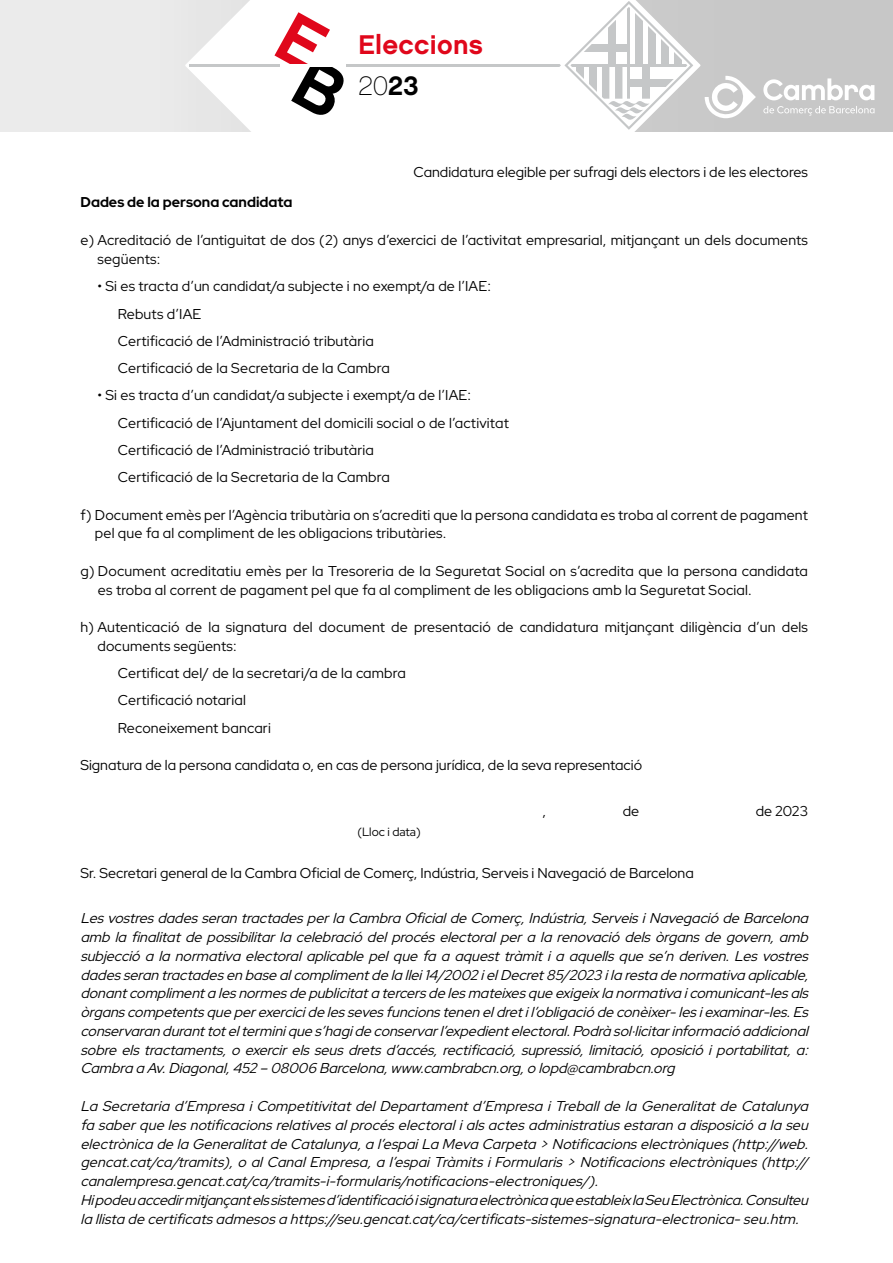
<style>
.page{position:relative;width:893px;height:1263px;background:#fff}
.page>*{position:absolute;margin:0;border:0;box-sizing:border-box;transform-origin:0 0}
.t1{font:27px "Chalet New York Nineteen Eighty";letter-spacing:.01em;color:#e0071b}
.t2{font:27px "Chalet Paris Nineteen Sixty";color:#000}
.t3{font:italic 14.25px/18.8px "Red Hat Display";color:#000;text-align:justify}
.t4{font:14.25px/27.3px "Red Hat Display";letter-spacing:.01em;color:#000}
.t5{font:700 14.25px "Red Hat Display";color:#000}
.t6{font:12px "Red Hat Display";color:#000}
.s1{font-family:"Chalet New York Nineteen Eighty"}
</style>
<div class="page">
<svg style="left:0;top:0;width:893px;height:132px;background:#dadada"></svg>
<svg style="left:185px;top:0;width:129px;height:132px"></svg>
<svg style="left:314px;top:0;width:387px;height:132px"></svg>
<svg style="left:564px;top:1px;width:129px;height:129px"></svg>
<svg style="left:568px;top:4px;width:122px;height:123px"></svg>
<svg style="left:570px;top:7px;width:117px;height:117px"></svg>
<div style="left:608px;top:20px;width:8px;height:44px;background:#c5c7c8"></div>
<div style="left:635px;top:12px;width:8px;height:53px;background:#c5c7c8"></div>
<svg style="left:648px;top:20px;width:8px;height:44px"></svg>
<svg style="left:661px;top:20px;width:8px;height:44px"></svg>
<svg style="left:674px;top:20px;width:8px;height:44px"></svg>
<div style="left:579px;top:44px;width:49px;height:8px;background:#c5c7c8"></div>
<svg style="left:576px;top:66px;width:7px;height:45px"></svg>
<svg style="left:589px;top:66px;width:7px;height:45px"></svg>
<svg style="left:651px;top:79px;width:27px;height:7px"></svg>
<hr style="left:570px;top:64px;width:117px;height:2px;background:#c5c7c8">
<hr style="left:628px;top:7px;width:2px;height:92px;background:#c5c7c8">
<svg style="left:602px;top:66px;width:49px;height:59px"></svg>
<hr style="left:346px;top:64px;width:183px;height:2px;background:#c5c7c8">
<hr style="left:438px;top:64px;width:123px;height:2px;background:#c5c7c8">
<hr style="left:189px;top:64px;width:82px;height:2px;background:#c5c7c8">
<svg style="left:705px;top:76px;width:51px;height:42px"></svg>
<svg style="left:763px;top:78px;width:111px;height:22px"></svg>
<svg style="left:763px;top:106px;width:111px;height:10px"></svg>
<svg style="left:270px;top:12px;width:80px;height:108px"></svg>
<h1 class="t1" style="left:359px;top:28px;width:126px">Eleccions</h1>
<h1 class="t2" style="left:359px;top:70px;width:62px">20<span class="s1">23</span></h1>
<p class="t5" style="left:80px;top:192px;width:213px">Dades de la persona candidata</p>
<p class="t4" style="left:414px;top:158px;width:396px">Candidatura elegible per sufragi dels electors i de les electores</p>
<p class="t4" style="left:98px;top:231px;width:712px;line-height:18.8px;text-indent:-17px">e) Acreditació de l’antiguitat de dos (2) anys d’exercici de l’activitat empresarial, mitjançant un dels documents següents:</p>
<p class="t4" style="left:118px;top:272px;width:375px;text-indent:-20px">• Si es tracta d’un candidat/a subjecte i no exempt/a de l’IAE:<br>Rebuts d’IAE<br>Certificació de l’Administració tributària<br>Certificació de la Secretaria de la Cambra</p>
<p class="t4" style="left:118px;top:381px;width:392px;text-indent:-20px">• Si es tracta d’un candidat/a subjecte i exempt/a de l’IAE:<br>Certificació de l’Ajuntament del domicili social o de l’activitat Certificació de l’Administració tributària<br>Certificació de la Secretaria de la Cambra</p>
<p class="t4" style="left:95px;top:505px;width:714px;line-height:18.8px;text-indent:-14px">f) Document emès per l’Agència tributària on s’acrediti que la persona candidata es troba al corrent de pagament pel que fa al compliment de les obligacions tributàries.</p>
<p class="t4" style="left:98px;top:561px;width:711px;line-height:18.8px;text-indent:-17px">g) Document acreditatiu emès per la Tresoreria de la Seguretat Social on s’acredita que la persona candidata es troba al corrent de pagament pel que fa al compliment de les obligacions amb la Seguretat Social.</p>
<p class="t4" style="left:97px;top:617px;width:712px;line-height:18.8px;text-indent:-17px">h) Autenticació de la signatura del document de presentació de candidatura mitjançant diligència d’un dels documents següents:</p>
<p class="t4" style="left:118px;top:659px;width:289px">Certificat del/ de la secretari/a de la cambra<br>Certificació notarial<br>Reconeixement bancari</p>
<p class="t4" style="left:80px;top:751px;width:563px">Signatura de la persona candidata o, en cas de persona jurídica, de la seva representació</p>
<p class="t6" style="left:357px;top:824px;width:65px">(Lloc i data)</p>
<p class="t4" style="left:543px;top:797px;width:5px">,</p>
<p class="t4" style="left:623px;top:797px;width:18px">de</p>
<p class="t4" style="left:756px;top:797px;width:54px">de 2023</p>
<p class="t4" style="left:80px;top:858px;width:615px">Sr. Secretari general de la Cambra Oficial de Comerç, Indústria, Serveis i Navegació de Barcelona</p>
<p class="t3" style="left:80px;top:909px;width:733px">Lesvostresdadesserantractadesperla Cambra OficialdeComerç,Indústria,ServeisiNavegació deBarcelona amb la finalitatdepossibilitarla celebració delprocéselectoralpera la renovació delsòrgansdegovern,amb subjecció a la normativa electoralaplicablepelquefa a aquesttràmitia aquellsquese’nderiven.Lesvostres dadesserantractadesenbasealcomplimentdela llei14/2002ielDecret85/2023 ila resta denormativa aplicable, donantcomplimenta lesnormesdepublicitata tercersdelesmateixesqueexigeixla normativa icomunicant-lesals òrganscompetentsqueperexercicidelessevesfuncionsteneneldretil’obligació deconèixer-lesiexaminar-les.Es conservaranduranttotelterminiques’hagideconservarl’expedientelectoral.Podrà sol·licitarinformació addicional sobreelstractaments,o exercirelsseusdretsd’accés,rectificació,supressió,limitació,oposició iportabilitat,a:<br>Cambra a Av.Diagonal,452–08006 Barcelona,www.cambrabcn.org,o lopd@cambrabcn.org</p>
<p class="t3" style="left:80px;top:1096px;width:733px;text-align:left">La Secretaria d’Empresa iCompetitivitatdelDepartamentd’Empresa iTreballde la Generalitatde Catalunya fa saberque lesnotificacionsrelativesalprocéselectoralialsactesadministratiusestarana disposició a la seu electrònica de la Generalitatde Catalunya,a l’espaiLa Meva Carpeta &gt; Notificacionselectròniques(http://web. gencat.cat/ca/tramits),o alCanalEmpresa,a l’espaiTràmitsiFormularis&gt; Notificacionselectròniques(http:// canalempresa.gencat.cat/ca/tramits-i-formularis/notificacions-electroniques/).<br>Hipodeuaccedirmitjançantelssistemesd’identificacióisignaturaelectrònicaqueestableixlaSeuElectrònica.Consulteu la llista de certificatsadmesosa https://seu.gencat.cat/ca/certificats-sistemes-signatura-electronica-seu.htm.</p>
</div>
